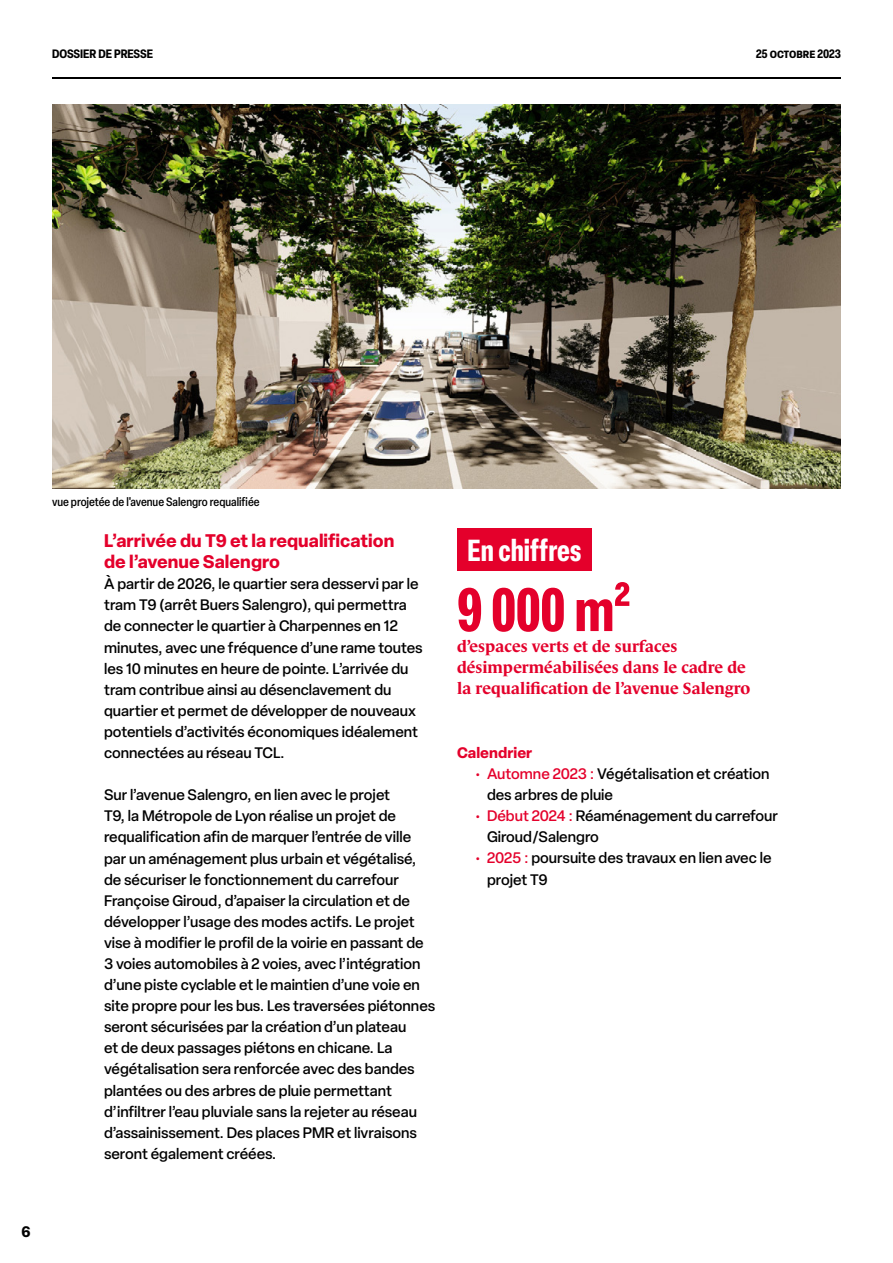
<style>
.page{position:relative;width:893px;height:1263px;background:#fff}
.page>*{position:absolute;margin:0;border:0;box-sizing:border-box;transform-origin:0 0}
.t1{font:700 condensed 60px "Elza";color:#e4002b}
.t2{font:700 condensed 30px "Elza";color:#fff}
.t3{font:700 18px/21.1px "Elza";letter-spacing:.005em;color:#e4002b}
.t4{font:700 16.5px/21px "Le Monde Journal Std";color:#e4002b}
.t5{font:500 15px/21.1px "Elza";color:#000}
.t6{font:700 15px "Elza";letter-spacing:.005em;color:#e4002b}
.t7{font:700 15px "Elza Text";color:#000}
.t8{font:500 condensed 12px "Elza";color:#000}
.t9{font:700 condensed 12px "Elza";color:#000}
.s1{font-family:"Elza Text";font-weight:400;color:#e4002b}
.s2{color:#e4002b}
</style>
<div class="page">
<hr style="left:52px;top:77px;width:789px;height:2px;background:#000">
<img style="left:52px;top:105px;width:789px;height:383px">
<div style="left:457px;top:529px;width:135px;height:42px;background:#e4002b"></div>
<p class="t9" style="left:52px;top:45px;width:103px">DOSSIER DE PRESSE</p>
<p class="t9" style="left:756px;top:45px;width:86px">25 octobre 2023</p>
<p class="t8" style="left:52px;top:493px;width:209px">vue projetée de l'avenue Salengro requalifiée</p>
<p class="t3" style="left:104px;top:530px;width:292px">L’arrivée du T9 et la requalification de l’avenue Salengro</p>
<p class="t5" style="left:104px;top:573px;width:320px">À partir de 2026, le quartier sera desservi par le tram T9 (arrêt Buers Salengro), qui permettra de connecter le quartier à Charpennes en 12 minutes, avec une fréquence d’une rame toutes les 10 minutes en heure de pointe. L’arrivée du tram contribue ainsi au désenclavement du quartier et permet de développer de nouveaux potentiels d’activités économiques idéalement connectées au réseau TCL.</p>
<p class="t5" style="left:104px;top:784px;width:333px">Sur l’avenue Salengro, en lien avec le projet<br>T9, la Métropole de Lyon réalise un projet de requalification afin de marquer l’entrée de ville par un aménagement plus urbain et végétalisé, de sécuriser le fonctionnement du carrefour Françoise Giroud, d’apaiser la circulation et de développer l’usage des modes actifs. Le projet vise à modifier le profil de la voirie en passant de 3 voies automobiles à 2 voies, avec l’intégration d’une piste cyclable et le maintien d’une voie en site propre pour les bus. Les traversées piétonnes seront sécurisées par la création d’un plateau<br>et de deux passages piétons en chicane. La végétalisation sera renforcée avec des bandes plantées ou des arbres de pluie permettant d’infiltrer l’eau pluviale sans la rejeter au réseau d’assainissement. Des places PMR et livraisons seront également créées.</p>
<h2 class="t2" style="left:468px;top:529px;width:115px">En chiffres</h2>
<h1 class="t1" style="left:457px;top:568px;width:175px">9 000 m²</h1>
<p class="t4" style="left:457px;top:636px;width:295px">d’espaces verts et de surfaces désimperméabilisées dans le cadre de la requalification de l’avenue Salengro</p>
<p class="t6" style="left:457px;top:742px;width:77px">Calendrier</p>
<p class="t5" style="left:487px;top:763px;width:284px;text-indent:-13px"><span class="s1">•</span> <span class="s2">Automne 2023 :</span> Végétalisation et création des arbres de pluie</p>
<p class="t5" style="left:487px;top:805px;width:292px;text-indent:-13px"><span class="s1">•</span> <span class="s2">Début 2024 :</span> Réaménagement du carrefour<br>Giroud/Salengro</p>
<p class="t5" style="left:487px;top:847px;width:286px;text-indent:-13px"><span class="s1">•</span> <span class="s2">2025 :</span> poursuite des travaux en lien avec le projet T9</p>
<p class="t7" style="left:21px;top:1220px;width:11px">6</p>
</div>
